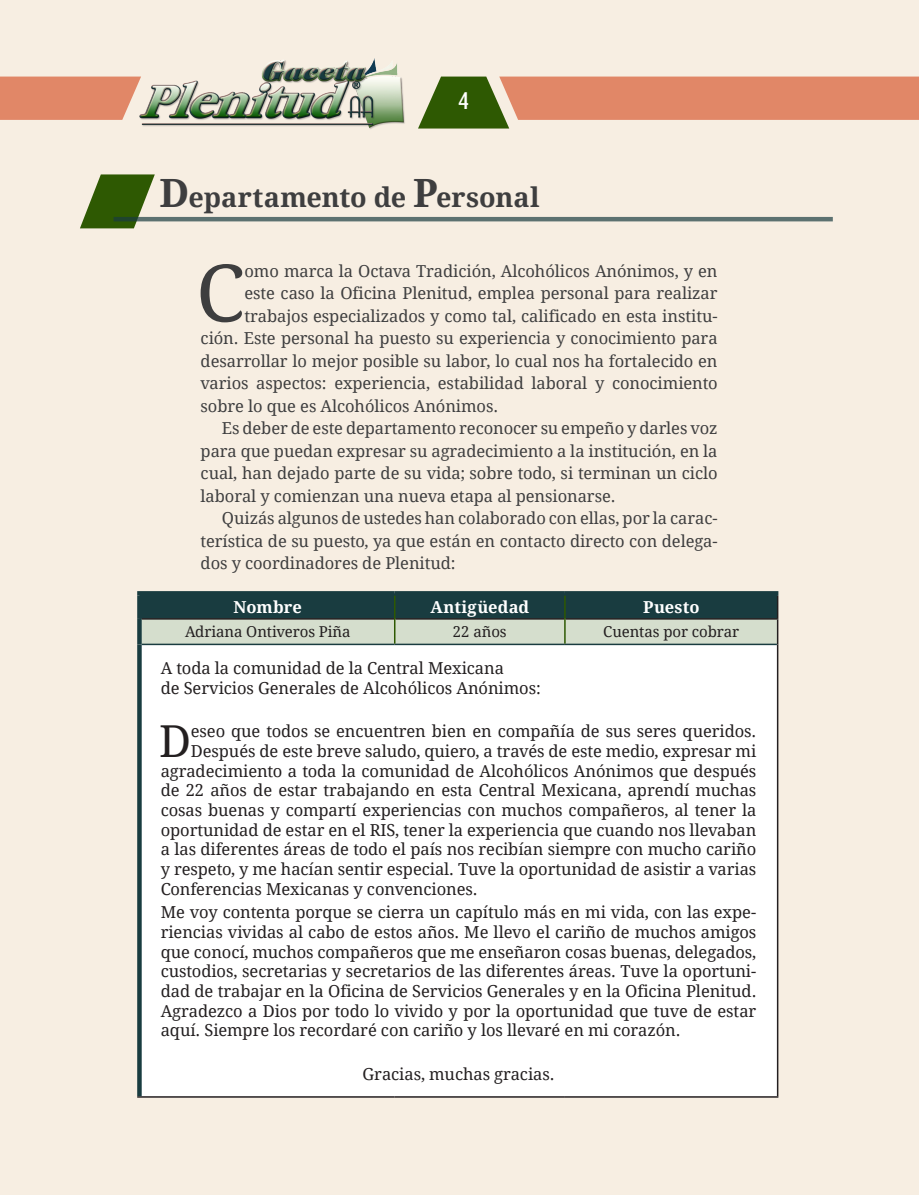
<style>
.page{position:relative;width:919px;height:1195px;background:#fff}
.page>*{position:absolute;margin:0;border:0;box-sizing:border-box;transform-origin:0 0}
._02__Cuerpo_de_Texto{font:79.5px "Droid Serif";color:#3e3e3f}
._06__INTERIOR_tabla{font:44.1px "Droid Serif";color:#231f20}
._01__Titulo{font:700 27px "Droid Serif";color:#3e3e3f}
.t1{font:500 24px "Hagin Caps";color:#fff}
._06__INTERIOR_tabla-2{font:16.5px/19.6px "Droid Serif";letter-spacing:-.005em;color:#231f20}
._02__Cuerpo_de_Texto-2{font:16.5px/22.5px "Droid Serif";letter-spacing:-.005em;color:#3e3e3f;text-align:justify}
._05__TITULO_tabla{font:700 16.5px "Droid Serif";letter-spacing:.005em;color:#fff}
._06__INTERIOR_tabla-3{font:15px "Droid Serif";letter-spacing:-.005em;color:#231f20}
.s1{font-size:39px}
</style>
<div class="page">
<div style="left:0;top:0;width:918px;height:1195px;background:#f7eee2"></div>
<div style="left:0;top:77px;width:102px;height:43px;background:#e18767"></div>
<svg style="left:442px;top:77px;width:476px;height:52px"></svg>
<img style="left:102px;top:58px;width:340px;height:71px">
<svg style="left:80px;top:174px;width:75px;height:54px"></svg>
<hr style="left:113px;top:217px;width:719px;height:4px;background:#5c7170">
<div style="left:139px;top:644px;width:638px;height:453px;background:#fff"></div>
<hr style="left:565px;top:618px;width:213px;height:2px;background:#231f20">
<hr style="left:137px;top:1096px;width:257px;height:2px;background:#231f20">
<hr style="left:394px;top:1096px;width:171px;height:2px;background:#231f20">
<hr style="left:565px;top:1096px;width:213px;height:2px;background:#231f20">
<hr style="left:776px;top:596px;width:2px;height:22px;background:#231f20">
<hr style="left:776px;top:620px;width:2px;height:24px;background:#231f20">
<hr style="left:776px;top:644px;width:2px;height:452px;background:#231f20">
<div style="left:137px;top:591px;width:257px;height:5px;background:#193c40"></div>
<div style="left:137px;top:596px;width:5px;height:23px;background:#193c40"></div>
<div style="left:394px;top:591px;width:171px;height:5px;background:#193c40"></div>
<div style="left:565px;top:591px;width:213px;height:5px;background:#193c40"></div>
<div style="left:137px;top:619px;width:5px;height:25px;background:#193c40"></div>
<div style="left:137px;top:644px;width:5px;height:452px;background:#193c40"></div>
<hr style="left:142px;top:644px;width:252px;height:1px;background:#193c40">
<hr style="left:394px;top:644px;width:171px;height:1px;background:#193c40">
<hr style="left:565px;top:644px;width:211px;height:1px;background:#193c40">
<svg style="left:139px;top:593px;width:638px;height:51px;background:#718680"></svg>
<h3 class="t1" style="left:458px;top:86px;width:12px">4</h3>
<p class="_01__Titulo" style="left:159px;top:180px;width:382px"><span class="s1">D</span>epartamento de <span class="s1">P</span>ersonal</p>
<p class="_02__Cuerpo_de_Texto" style="left:196px;top:244px;width:50px">C</p>
<p class="_02__Cuerpo_de_Texto-2" style="left:244px;top:260px;width:474px">omo marca la Octava Tradición, Alcohólicos Anónimos, y en</p>
<p class="_02__Cuerpo_de_Texto-2" style="left:244px;top:282px;width:474px">este caso la Oficina Plenitud, emplea personal para realizar</p>
<p class="_02__Cuerpo_de_Texto-2" style="left:244px;top:305px;width:474px">trabajos especializados y como tal, calificado en esta institu-</p>
<p class="_02__Cuerpo_de_Texto-2" style="left:201px;top:327px;width:518px">ción. Este personal ha puesto su experiencia y conocimiento para</p>
<p class="_02__Cuerpo_de_Texto-2" style="left:201px;top:350px;width:518px">desarrollar lo mejor posible su labor, lo cual nos ha fortalecido en</p>
<p class="_02__Cuerpo_de_Texto-2" style="left:201px;top:372px;width:518px">varios aspectos: experiencia, estabilidad laboral y conocimiento</p>
<p class="_02__Cuerpo_de_Texto-2" style="left:201px;top:395px;width:299px">sobre lo que es Alcohólicos Anónimos.</p>
<p class="_02__Cuerpo_de_Texto-2" style="left:201px;top:417px;width:518px;text-indent:21px">Es deber de este departamento reconocer su empeño y darles voz para que puedan expresar su agradecimiento a la institución, en la cual, han dejado parte de su vida; sobre todo, si terminan un ciclo laboral y comienzan una nueva etapa al pensionarse.</p>
<p class="_02__Cuerpo_de_Texto-2" style="left:201px;top:507px;width:518px;text-indent:21px">Quizás algunos de ustedes han colaborado con ellas, por la carac&shy;terística de su puesto, ya que están en contacto directo con delega&shy;dos y coordinadores de Plenitud:</p>
<p class="_05__TITULO_tabla" style="left:233px;top:597px;width:70px">Nombre</p>
<p class="_05__TITULO_tabla" style="left:430px;top:597px;width:100px">Antigüedad</p>
<p class="_05__TITULO_tabla" style="left:643px;top:597px;width:58px">Puesto</p>
<p class="_06__INTERIOR_tabla-3" style="left:185px;top:623px;width:167px">Adriana Ontiveros Piña</p>
<p class="_06__INTERIOR_tabla-3" style="left:453px;top:623px;width:55px">22 años</p>
<p class="_06__INTERIOR_tabla-3" style="left:603px;top:623px;width:138px">Cuentas por cobrar</p>
<p class="_06__INTERIOR_tabla-2" style="left:161px;top:658px;width:381px">A toda la comunidad de la Central Mexicana<br>de Servicios Generales de Alcohólicos Anónimos:</p>
<p class="_06__INTERIOR_tabla" style="left:159px;top:714px;width:34px">D</p>
<p class="_06__INTERIOR_tabla-2" style="left:191px;top:722px;width:567px">eseo que todos se encuentren bien en compañía de sus seres queridos.</p>
<p class="_06__INTERIOR_tabla-2" style="left:191px;top:741px;width:567px">Después de este breve saludo, quiero, a través de este medio, expresar mi</p>
<p class="_06__INTERIOR_tabla-2" style="left:161px;top:761px;width:597px">agradecimiento a toda la comunidad de Alcohólicos Anónimos que después</p>
<p class="_06__INTERIOR_tabla-2" style="left:161px;top:781px;width:597px">de 22 años de estar trabajando en esta Central Mexicana, aprendí muchas</p>
<p class="_06__INTERIOR_tabla-2" style="left:161px;top:800px;width:597px">cosas buenas y compartí experiencias con muchos compañeros, al tener la</p>
<p class="_06__INTERIOR_tabla-2" style="left:161px;top:820px;width:597px">oportunidad de estar en el RIS, tener la experiencia que cuando nos llevaban</p>
<p class="_06__INTERIOR_tabla-2" style="left:161px;top:840px;width:597px">a las diferentes áreas de todo el país nos recibían siempre con mucho cariño</p>
<p class="_06__INTERIOR_tabla-2" style="left:161px;top:859px;width:597px">y respeto, y me hacían sentir especial. Tuve la oportunidad de asistir a varias</p>
<p class="_06__INTERIOR_tabla-2" style="left:161px;top:879px;width:318px">Conferencias Mexicanas y convenciones.</p>
<p class="_06__INTERIOR_tabla-2" style="left:161px;top:903px;width:597px;text-align:justify">Me voy contenta porque se cierra un capítulo más en mi vida, con las expe&shy;riencias vividas al cabo de estos años. Me llevo el cariño de muchos amigos que conocí, muchos compañeros que me enseñaron cosas buenas, delegados, custodios, secretarias y secretarios de las diferentes áreas. Tuve la oportuni&shy;dad de trabajar en la Oficina de Servicios Generales y en la Oficina Plenitud.<br>Agradezco a Dios por todo lo vivido y por la oportunidad que tuve de estar aquí. Siempre los recordaré con cariño y los llevaré en mi corazón.</p>
<p class="_06__INTERIOR_tabla-2" style="left:362px;top:1064px;width:193px">Gracias, muchas gracias.</p>
</div>
